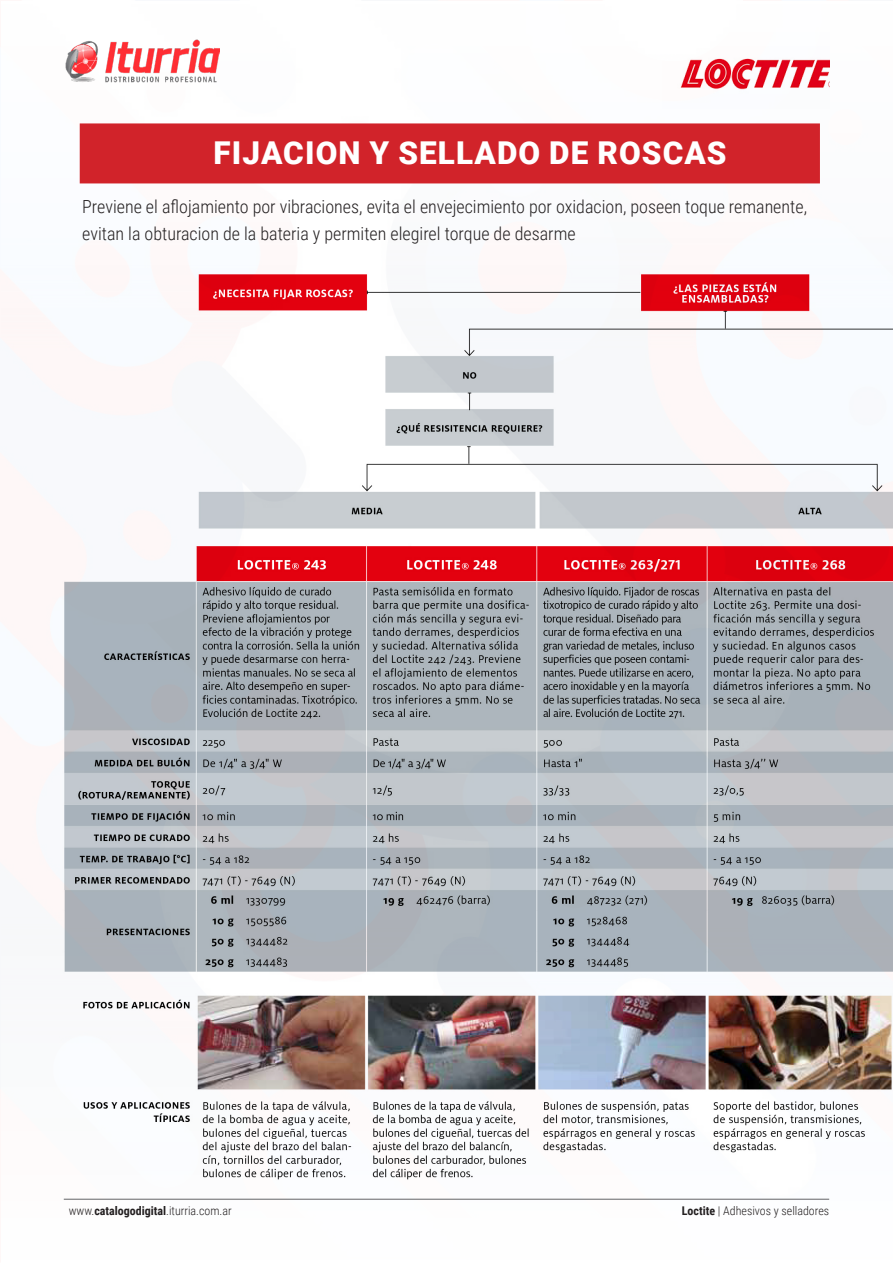
<style>
.page{position:relative;width:893px;height:1263px;background:#fff}
.page>*{position:absolute;margin:0;border:0;box-sizing:border-box;transform-origin:0 0}
.t1{font:900 31.5px "Roboto";letter-spacing:.035em;color:#fff}
.t2{font:300 18px/27px "Roboto Condensed";color:#231f20}
.t3{font:300 12px "Roboto Condensed";color:#231f20}
.s1{font-weight:700}
</style>
<div class="page">
<hr style="left:64px;top:1199px;width:765px;height:1px;background:#636366">
<img style="left:680px;top:58px;width:149px;height:32px">
<img style="left:65px;top:39px;width:155px;height:44px">
<img style="left:63px;top:274px;width:829px;height:925px">
<div style="left:80px;top:123px;width:740px;height:60px;background:#d1232a"></div>
<p class="t1" style="left:214px;top:131px;width:515px">FIJACION Y SELLADO DE ROSCAS</p>
<p class="t2" style="left:82px;top:193px;width:726px">Previene el aflojamiento por vibraciones, evita el envejecimiento por oxidacion, poseen toque remanente, evitan la obturacion de la bateria y permiten elegirel torque de desarme</p>
<p class="t3" style="left:69px;top:1202px;width:165px">www.<span class="s1">catalogodigital</span>.iturria.com.ar</p>
<p class="t3" style="left:682px;top:1202px;width:149px"><span class="s1">Loctite</span> | Adhesivos y selladores</p>
</div>
